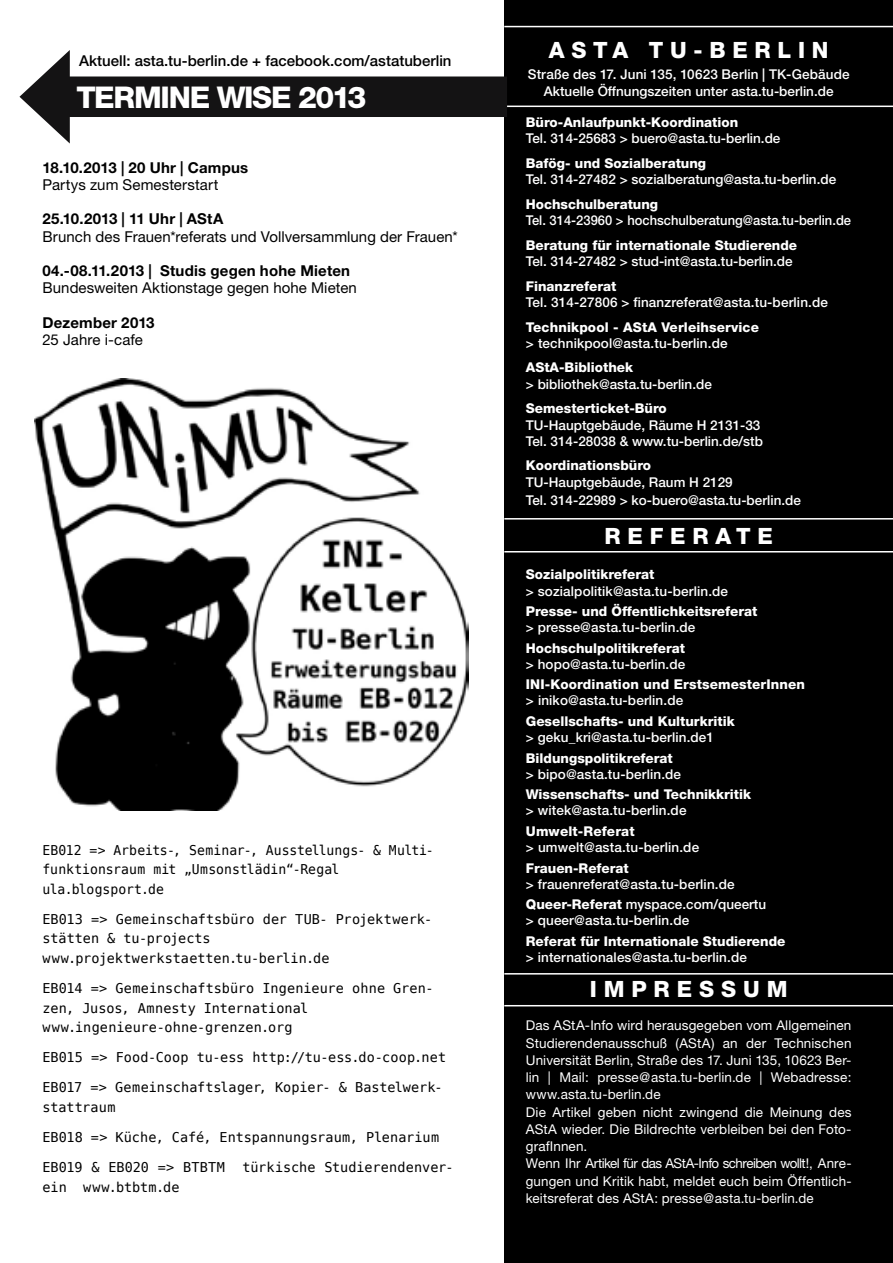
<style>
.page{position:relative;width:893px;height:1263px;background:#fff}
.page>*{position:absolute;margin:0;border:0;box-sizing:border-box;transform-origin:0 0}
.t1{font:800 30px "Helvetica Neue";letter-spacing:-.05em;color:#fff}
.t2{font:800 22.5px "Helvetica Neue";letter-spacing:.3em;color:#fff}
.t3{font:15px "Helvetica Neue";letter-spacing:.005em;color:#000}
.t4{font:700 15px "Helvetica Neue";letter-spacing:.015em;color:#000}
.t5{font:500 15px "Helvetica Neue";color:#000}
.t6{font:500 13.5px/16.2px "Helvetica Neue";color:#fff}
.t7{font:13.5px/19.5px "DejaVu Sans Mono";color:#000}
.t8{font:800 13.5px "Helvetica Neue";color:#fff}
.t9{font:13.5px/17.2px "Helvetica Neue";letter-spacing:.01em;color:#fff}
.t10{font:500 13.5px "Helvetica Neue";color:#fff;scale:.96 1}
.s1{font-weight:800}
</style>
<div class="page">
<div style="left:779px;top:0;width:114px;height:1263px;background:#000"></div>
<div style="left:505px;top:0;width:355px;height:1263px;background:#000"></div>
<hr style="left:504px;top:106px;width:389px;height:1px;background:#fff">
<hr style="left:504px;top:26px;width:389px;height:1px;background:#fff">
<hr style="left:504px;top:551px;width:389px;height:1px;background:#fff">
<hr style="left:504px;top:518px;width:389px;height:1px;background:#fff">
<hr style="left:504px;top:1005px;width:389px;height:1px;background:#fff">
<hr style="left:504px;top:973px;width:389px;height:1px;background:#fff">
<div style="left:54px;top:76px;width:453px;height:41px;background:#141314"></div>
<svg style="left:19px;top:50px;width:51px;height:94px"></svg>
<img style="left:34px;top:378px;width:435px;height:433px">
<p class="t5" style="left:79px;top:52px;width:374px">Aktuell: asta.tu-berlin.de + facebook.com/astatuberlin</p>
<h1 class="t1" style="left:77px;top:80px;width:40px">Term</h1>
<h1 class="t1" style="left:161px;top:80px;width:207px">ine WiSE 2013</h1>
<p class="t4" style="left:43px;top:158px;width:207px">18.10.2013 | 20 Uhr | Campus</p>
<p class="t3" style="left:43px;top:176px;width:177px">Partys zum Semesterstart</p>
<p class="t4" style="left:43px;top:210px;width:182px">25.10.2013 | 11 Uhr | AStA</p>
<p class="t3" style="left:43px;top:227px;width:417px">Brunch des Frauen*referats und Vollversammlung der Frauen*</p>
<p class="t4" style="left:43px;top:261px;width:309px">04.-08.11.2013 | Studis gegen hohe Mieten</p>
<p class="t3" style="left:43px;top:279px;width:316px">Bundesweiten Aktionstage gegen hohe Mieten</p>
<p class="t4" style="left:43px;top:313px;width:114px">Dezember 2013</p>
<p class="t3" style="left:43px;top:331px;width:102px">25 Jahre i-cafe</p>
<p class="t7" style="left:43px;top:840px;width:392px">EB012 =&gt; Arbeits-, Seminar-, Ausstellungs- &amp; Multi&shy;funktionsraum mit „Umsonstlädin“-Regal ula.blogsport.de</p>
<p class="t7" style="left:43px;top:910px;width:391px">EB013 =&gt; Gemeinschaftsbüro der TUB- Projektwerk&shy;stätten &amp; tu-projects www.projektwerkstaetten.tu-berlin.de</p>
<p class="t7" style="left:43px;top:979px;width:393px">EB014 =&gt; Gemeinschaftsbüro Ingenieure ohne Gren&shy;zen, Jusos, Amnesty International www.ingenieure-ohne-grenzen.org</p>
<p class="t7" style="left:43px;top:1048px;width:405px">EB015 =&gt; Food-Coop tu-ess http://tu-ess.do-coop.net</p>
<p class="t7" style="left:43px;top:1078px;width:402px">EB017 =&gt; Gemeinschaftslager, Kopier- &amp; Bastelwerk&shy;stattraum</p>
<p class="t7" style="left:43px;top:1128px;width:398px">EB018 =&gt; Küche, Café, Entspannungsraum, Plenarium</p>
<p class="t7" style="left:43px;top:1158px;width:184px">EB019 &amp; EB020 =&gt; BTBTM</p>
<p class="t7" style="left:243px;top:1158px;width:212px">türkische Studierendenver-</p>
<p class="t7" style="left:43px;top:1177px;width:139px">ein www.btbtm.de</p>
<h2 class="t2" style="left:549px;top:37px;width:204px">ASt A TU-Berl</h2>
<h2 class="t2" style="left:798px;top:37px;width:29px">i n</h2>
<p class="t6" style="left:528px;top:66px;width:323px;text-align:center">Straße des 17. Juni 135, 10623 Berlin | TK-Gebäude<br>Aktuelle Öffnungszeiten unter asta.tu-berlin.de</p>
<p class="t8" style="left:526px;top:114px;width:214px">Büro-Anlaufpunkt-Koordination</p>
<p class="t6" style="left:526px;top:130px;width:256px">Tel. 314-25683 &gt; buero@asta.tu-berlin.de</p>
<p class="t8" style="left:526px;top:155px;width:182px">Bafög- und Sozialberatung</p>
<p class="t6" style="left:526px;top:171px;width:312px">Tel. 314-27482 &gt; sozialberatung@asta.tu-berlin.de</p>
<p class="t8" style="left:526px;top:196px;width:134px">Hochschulberatung</p>
<p class="t10" style="left:526px;top:212px;width:340px">Tel. 314-23960 &gt; hochschulberatung@asta.tu-berlin.de</p>
<p class="t8" style="left:526px;top:237px;width:273px">Beratung für internationale Studierende</p>
<p class="t6" style="left:526px;top:253px;width:268px">Tel. 314-27482 &gt; stud-int@asta.tu-berlin.de</p>
<p class="t8" style="left:526px;top:278px;width:92px">Finanzreferat</p>
<p class="t6" style="left:526px;top:294px;width:304px">Tel. 314-27806 &gt; finanzreferat@asta.tu-berlin.de</p>
<p class="t8" style="left:526px;top:319px;width:235px">Technikpool - AStA Verleihservice</p>
<p class="t6" style="left:526px;top:335px;width:203px">&gt; technikpool@asta.tu-berlin.de</p>
<p class="t8" style="left:526px;top:360px;width:109px">AStA-Bibliothek</p>
<p class="t6" style="left:526px;top:376px;width:187px">&gt; bibliothek@asta.tu-berlin.de</p>
<p class="t8" style="left:526px;top:400px;width:143px">Semesterticket-Büro</p>
<p class="t6" style="left:526px;top:416px;width:239px">TU-Hauptgebäude, Räume H 2131-33<br>Tel. 314-28038 &amp; www.tu-berlin.de/stb</p>
<p class="t8" style="left:526px;top:458px;width:127px">Koordinationsbüro</p>
<p class="t6" style="left:526px;top:473px;width:277px;line-height:18px">TU-Hauptgebäude, Raum H 2129<br>Tel. 314-22989 &gt; ko-buero@asta.tu-berlin.de</p>
<h2 class="t2" style="left:605px;top:523px;width:45px">R eferate</h2>
<p class="t8" style="left:526px;top:566px;width:130px">Sozialpolitikreferat</p>
<p class="t6" style="left:526px;top:582px;width:204px">&gt; sozialpolitik@asta.tu-berlin.de</p>
<p class="t8" style="left:526px;top:603px;width:233px">Presse- und Öffentlichkeitsreferat</p>
<p class="t6" style="left:526px;top:619px;width:171px">&gt; presse@asta.tu-berlin.de</p>
<p class="t8" style="left:526px;top:640px;width:161px">Hochschulpolitikreferat</p>
<p class="t6" style="left:526px;top:656px;width:161px">&gt; hopo@asta.tu-berlin.de</p>
<p class="t8" style="left:526px;top:676px;width:281px">INI-Koordination und ErstsemesterInnen</p>
<p class="t6" style="left:526px;top:692px;width:159px">&gt; iniko@asta.tu-berlin.de</p>
<p class="t8" style="left:526px;top:713px;width:210px">Gesellschafts- und Kulturkritik</p>
<p class="t6" style="left:526px;top:729px;width:190px">&gt; geku_kri@asta.tu-berlin.de1</p>
<p class="t8" style="left:526px;top:750px;width:149px">Bildungspolitikreferat</p>
<p class="t6" style="left:526px;top:766px;width:157px">&gt; bipo@asta.tu-berlin.de</p>
<p class="t8" style="left:526px;top:786px;width:227px">Wissenschafts- und Technikkritik</p>
<p class="t6" style="left:526px;top:802px;width:162px">&gt; witek@asta.tu-berlin.de</p>
<p class="t8" style="left:526px;top:823px;width:110px">Umwelt-Referat</p>
<p class="t6" style="left:526px;top:839px;width:175px">&gt; umwelt@asta.tu-berlin.de</p>
<p class="t8" style="left:526px;top:860px;width:105px">Frauen-Referat</p>
<p class="t6" style="left:526px;top:874px;width:242px;line-height:20.4px">&gt; frauenreferat@asta.tu-berlin.de<br><span class="s1">Queer-Referat</span> myspace.com/queertu</p>
<p class="t6" style="left:526px;top:912px;width:165px">&gt; queer@asta.tu-berlin.de</p>
<p class="t8" style="left:526px;top:933px;width:261px">Referat für Internationale Studierende</p>
<p class="t6" style="left:526px;top:949px;width:223px">&gt; internationales@asta.tu-berlin.de</p>
<h2 class="t2" style="left:590px;top:976px;width:23px">Impressum</h2>
<p class="t9" style="left:526px;top:1017px;width:327px">Das AStA-Info wird herausgegeben vom Allgemeinen Studierendenausschuß (AStA) an der Technischen Universität Berlin, Straße des 17. Juni 135, 10623 Ber&shy;lin | Mail: presse@asta.tu-berlin.de | Webadresse: www.asta.tu-berlin.de<br>Die Artikel geben nicht zwingend die Meinung des AStA wieder. Die Bildrechte verbleiben bei den Foto&shy;grafInnen.<br>Wenn Ihr Artikel für das AStA-Info schreiben wollt!, Anre&shy;gungen und Kritik habt, meldet euch beim Öffentlich&shy;keitsreferat des AStA: presse@asta.tu-berlin.de</p>
</div>
